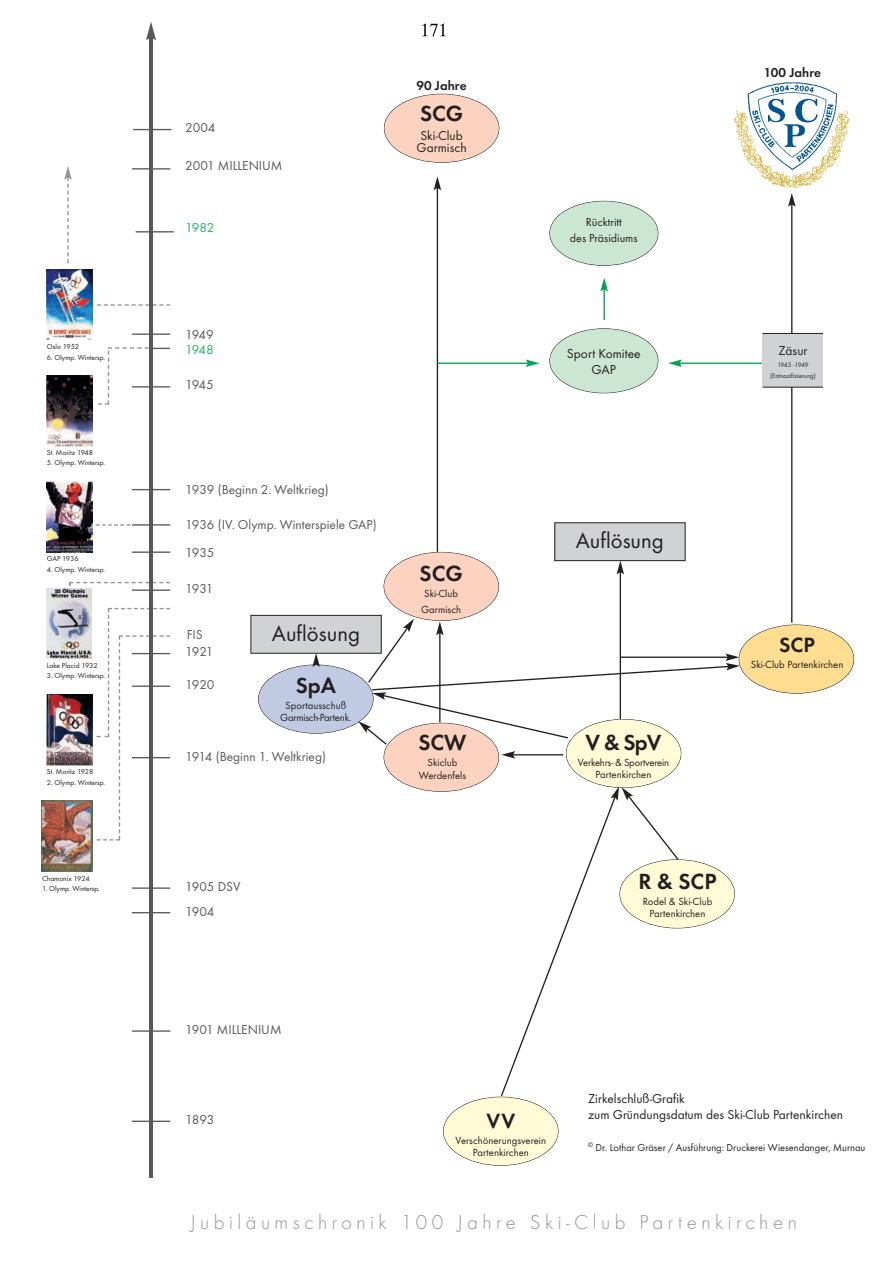
<style>
.page{position:relative;width:893px;height:1263px;background:#fff}
.page>*{position:absolute;margin:0;border:0;box-sizing:border-box;transform-origin:0 0}
.t1{font:700 22.8px "Function";color:#231f20}
.t2{font:22.8px "Function";color:#231f20}
.t3{font:700 21.45px "Function";color:#231f20}
.t4{font:300 21px "Function LH";letter-spacing:.215em;color:#939598}
.t5{font:13.5px/16px "Function";color:#231f20;text-align:center}
.t6{font:13.35px/27.3px "Function";color:#57585a}
.t7{font:13.35px/16px "Function";color:#231f20}
.t8{font:700 13.35px "Function";color:#231f20}
.t9{font:13.35px "Function";letter-spacing:-.035em;color:#1eb26a}
.t10{font:12px/16px "Function";color:#231f20;text-align:center}
.t11{font:10.65px/12px "Function";color:#231f20;text-align:center}
.t12{font:10.65px/12px "Function";letter-spacing:-.025em;color:#231f20;text-align:center}
.t13{font:10.5px "Function";color:#231f20}
.t14{font:7.5px "Function";letter-spacing:-.005em;color:#231f20}
.t15{font:6.75px/10.6px "Function";color:#231f20;text-align:center}
</style>
<div class="page">
<hr style="left:679px;top:363px;width:133px;height:1px;background:#00a54f">
<svg style="left:668px;top:359px;width:14px;height:8px"></svg>
<hr style="left:133px;top:129px;width:38px;height:1px;background:#57585a">
<hr style="left:132px;top:168px;width:38px;height:2px;background:#57585a">
<hr style="left:136px;top:231px;width:38px;height:1px;background:#57585a">
<hr style="left:132px;top:333px;width:38px;height:2px;background:#57585a">
<hr style="left:132px;top:489px;width:38px;height:1px;background:#57585a">
<hr style="left:132px;top:524px;width:38px;height:2px;background:#57585a">
<hr style="left:132px;top:551px;width:38px;height:2px;background:#57585a">
<hr style="left:132px;top:589px;width:38px;height:2px;background:#57585a">
<svg style="left:97px;top:304px;width:73px;height:2px"></svg>
<hr style="left:132px;top:887px;width:38px;height:2px;background:#57585a">
<hr style="left:132px;top:912px;width:38px;height:1px;background:#57585a">
<hr style="left:132px;top:1030px;width:38px;height:2px;background:#57585a">
<hr style="left:132px;top:1120px;width:38px;height:2px;background:#57585a">
<div style="left:443px;top:1097px;width:115px;height:68px;background:#fffbd6;border-radius:50%"></div>
<div style="left:620px;top:859px;width:115px;height:69px;background:#fffbd6;border-radius:50%"></div>
<div style="left:566px;top:719px;width:115px;height:69px;background:#fffbd6;border-radius:50%"></div>
<div style="left:555px;top:523px;width:130px;height:38px;background:#d1d2d4"></div>
<div style="left:554px;top:522px;width:131px;height:39px;border:1px solid #231f20"></div>
<div style="left:384px;top:723px;width:115px;height:69px;background:#fcd2c0;border-radius:50%"></div>
<div style="left:258px;top:665px;width:115px;height:68px;background:#c0cbe3;border-radius:50%"></div>
<div style="left:384px;top:552px;width:115px;height:69px;background:#fcd2c0;border-radius:50%"></div>
<div style="left:739px;top:625px;width:115px;height:68px;background:#ffdd91;border-radius:50%"></div>
<svg style="left:500px;top:786px;width:180px;height:312px"></svg>
<hr style="left:620px;top:572px;width:1px;height:147px;background:#231f20">
<svg style="left:617px;top:560px;width:7px;height:14px"></svg>
<div style="left:251px;top:615px;width:130px;height:38px;background:#d1d2d4"></div>
<div style="left:251px;top:615px;width:131px;height:39px;border:1px solid #231f20"></div>
<svg style="left:312px;top:653px;width:8px;height:14px"></svg>
<hr style="left:437px;top:188px;width:1px;height:364px;background:#231f20">
<svg style="left:434px;top:176px;width:7px;height:14px"></svg>
<hr style="left:791px;top:204px;width:1px;height:419px;background:#231f20">
<svg style="left:788px;top:193px;width:7px;height:14px"></svg>
<img style="left:753px;top:82px;width:79px;height:9px">
<div style="left:763px;top:334px;width:60px;height:53px;background:#d1d2d4"></div>
<hr style="left:763px;top:333px;width:60px;height:1px;background:#231f20">
<hr style="left:763px;top:387px;width:60px;height:1px;background:#231f20">
<img style="left:734px;top:91px;width:116px;height:97px">
<div style="left:384px;top:94px;width:115px;height:69px;background:#fcd2c0;border-radius:50%"></div>
<img style="left:41px;top:800px;width:51px;height:71px">
<img style="left:47px;top:694px;width:45px;height:71px">
<img style="left:47px;top:588px;width:45px;height:71px">
<img style="left:47px;top:482px;width:45px;height:70px">
<img style="left:47px;top:375px;width:45px;height:71px">
<img style="left:47px;top:269px;width:45px;height:71px">
<svg style="left:97px;top:608px;width:73px;height:232px"></svg>
<svg style="left:69px;top:582px;width:101px;height:4px"></svg>
<svg style="left:96px;top:524px;width:34px;height:2px"></svg>
<svg style="left:98px;top:347px;width:72px;height:58px"></svg>
<hr style="left:149px;top:37px;width:4px;height:1141px;background:#57585a">
<svg style="left:146px;top:22px;width:10px;height:18px"></svg>
<hr style="left:438px;top:363px;width:90px;height:1px;background:#00a54f">
<svg style="left:526px;top:359px;width:14px;height:8px"></svg>
<div style="left:549px;top:328px;width:109px;height:65px;background:#cbe6d3;border-radius:50%"></div>
<div style="left:549px;top:328px;width:109px;height:65px;border:1px solid #231f20;border-radius:50%"></div>
<div style="left:549px;top:201px;width:109px;height:65px;background:#cbe6d3;border-radius:50%"></div>
<div style="left:549px;top:201px;width:109px;height:65px;border:1px solid #231f20;border-radius:50%"></div>
<svg style="left:64px;top:166px;width:8px;height:97px"></svg>
<hr style="left:603px;top:289px;width:2px;height:31px;background:#00a54f">
<svg style="left:600px;top:278px;width:8px;height:13px"></svg>
<svg style="left:358px;top:619px;width:382px;height:139px"></svg>
<svg style="left:422px;top:23px;width:24px;height:13px"></svg>
<h3 class="t6" style="left:185px;top:114px;width:32px">2004</h3>
<h3 class="t6" style="left:185px;top:152px;width:99px">2001 MILLENIUM</h3>
<h3 class="t9" style="left:185px;top:220px;width:31px">1982</h3>
<h3 class="t8" style="left:417px;top:78px;width:52px">90 Jahre</h3>
<h1 class="t1" style="left:420px;top:100px;width:45px">SCG</h1>
<h3 class="t7" style="left:417px;top:129px;width:52px;line-height:12px">Ski-Club<br>Garmisch</h3>
<h3 class="t10" style="left:570px;top:214px;width:69px">Rücktritt<br>des Präsidiums</h3>
<h3 class="t6" style="left:185px;top:321px;width:30px">1949</h3>
<h3 class="t9" style="left:185px;top:341px;width:30px">1948</h3>
<h3 class="t6" style="left:185px;top:371px;width:30px">1945</h3>
<p class="t14" style="left:47px;top:342px;width:34px">Oslo 1952</p>
<p class="t14" style="left:47px;top:353px;width:60px">6. Olymp. Wintersp.</p>
<h3 class="t5" style="left:567px;top:346px;width:75px">Sport Komitee<br>GAP</h3>
<p class="t14" style="left:47px;top:448px;width:48px">St. Moritz 1948</p>
<p class="t14" style="left:47px;top:458px;width:60px">5. Olymp. Wintersp.</p>
<p class="t14" style="left:47px;top:554px;width:33px">GAP 1936</p>
<p class="t14" style="left:47px;top:565px;width:60px">4. Olymp. Wintersp.</p>
<p class="t14" style="left:47px;top:661px;width:52px">Lake Placid 1932</p>
<p class="t14" style="left:47px;top:671px;width:60px">3. Olymp. Wintersp.</p>
<p class="t14" style="left:47px;top:767px;width:48px">St. Moritz 1928</p>
<p class="t14" style="left:47px;top:778px;width:60px">2. Olymp. Wintersp.</p>
<p class="t14" style="left:42px;top:874px;width:49px">Chamonix 1924</p>
<p class="t14" style="left:42px;top:884px;width:60px">1. Olymp. Wintersp.</p>
<h3 class="t6" style="left:185px;top:476px;width:145px">1939 (Beginn 2. Weltkrieg)</h3>
<h3 class="t6" style="left:185px;top:511px;width:193px">1936 (IV. Olymp. Winterspiele GAP)<br>1935</h3>
<h3 class="t6" style="left:185px;top:575px;width:30px">1931</h3>
<h3 class="t6" style="left:187px;top:621px;width:18px">FIS</h3>
<h3 class="t6" style="left:185px;top:638px;width:30px">1921</h3>
<h3 class="t6" style="left:185px;top:671px;width:31px">1920</h3>
<h1 class="t2" style="left:272px;top:620px;width:90px">Auflösung</h1>
<h1 class="t1" style="left:296px;top:671px;width:42px">SpA</h1>
<h3 class="t11" style="left:280px;top:699px;width:73px">Sportausschuß<br>Garmisch-Partenk.</h3>
<h3 class="t6" style="left:185px;top:742px;width:142px">1914 (Beginn 1. Weltkrieg)</h3>
<h3 class="t6" style="left:185px;top:874px;width:57px;line-height:24.6px">1905 DSV<br>1904</h3>
<h1 class="t1" style="left:420px;top:560px;width:45px">SCG</h1>
<h3 class="t11" style="left:421px;top:585px;width:42px;line-height:16px;text-align:left">Ski-Club<br>Garmisch</h3>
<h1 class="t1" style="left:418px;top:729px;width:50px">SCW</h1>
<h3 class="t11" style="left:419px;top:757px;width:49px">Skiclub<br>Werdenfels</h3>
<h1 class="t2" style="left:576px;top:527px;width:90px">Auflösung</h1>
<h1 class="t1" style="left:585px;top:729px;width:77px">V&amp;SpV</h1>
<h3 class="t12" style="left:578px;top:757px;width:93px">Verkehrs- &amp; Sportverein<br>Partenkirchen</h3>
<h1 class="t1" style="left:638px;top:868px;width:80px">R &amp; SCP</h1>
<h3 class="t11" style="left:643px;top:895px;width:71px">Rodel &amp; Ski-Club<br>Partenkirchen</h3>
<h3 class="t8" style="left:764px;top:65px;width:59px">100 Jahre</h3>
<h3 class="t7" style="left:778px;top:343px;width:31px">Zäsur</h3>
<p class="t15" style="left:770px;top:360px;width:47px">1945 -1949 (Entnazifizierung)</p>
<h2 class="t3" style="left:779px;top:632px;width:37px">SCP</h2>
<h3 class="t11" style="left:751px;top:658px;width:94px">Ski-Club Partenkirchen</h3>
<h3 class="t6" style="left:185px;top:1016px;width:98px">1901 MILLENIUM</h3>
<h3 class="t6" style="left:185px;top:1106px;width:31px">1893</h3>
<h2 class="t3" style="left:486px;top:1107px;width:30px">VV</h2>
<h3 class="t11" style="left:456px;top:1134px;width:92px">Verschönerungsverein<br>Partenkirchen</h3>
<h3 class="t7" style="left:588px;top:1090px;width:256px">Zirkelschluß-Grafik<br>zum Gründungsdatum des Ski-Club Partenkirchen</h3>
<h3 class="t13" style="left:588px;top:1141px;width:279px"><sup>©</sup> Dr. Lothar Gräser / Ausführung: Druckerei Wiesendanger, Murnau</h3>
<h3 class="t4" style="left:190px;top:1209px;width:608px">Jubiläumschronik 100 Jahre Ski-Club Partenkirchen</h3>
</div>
